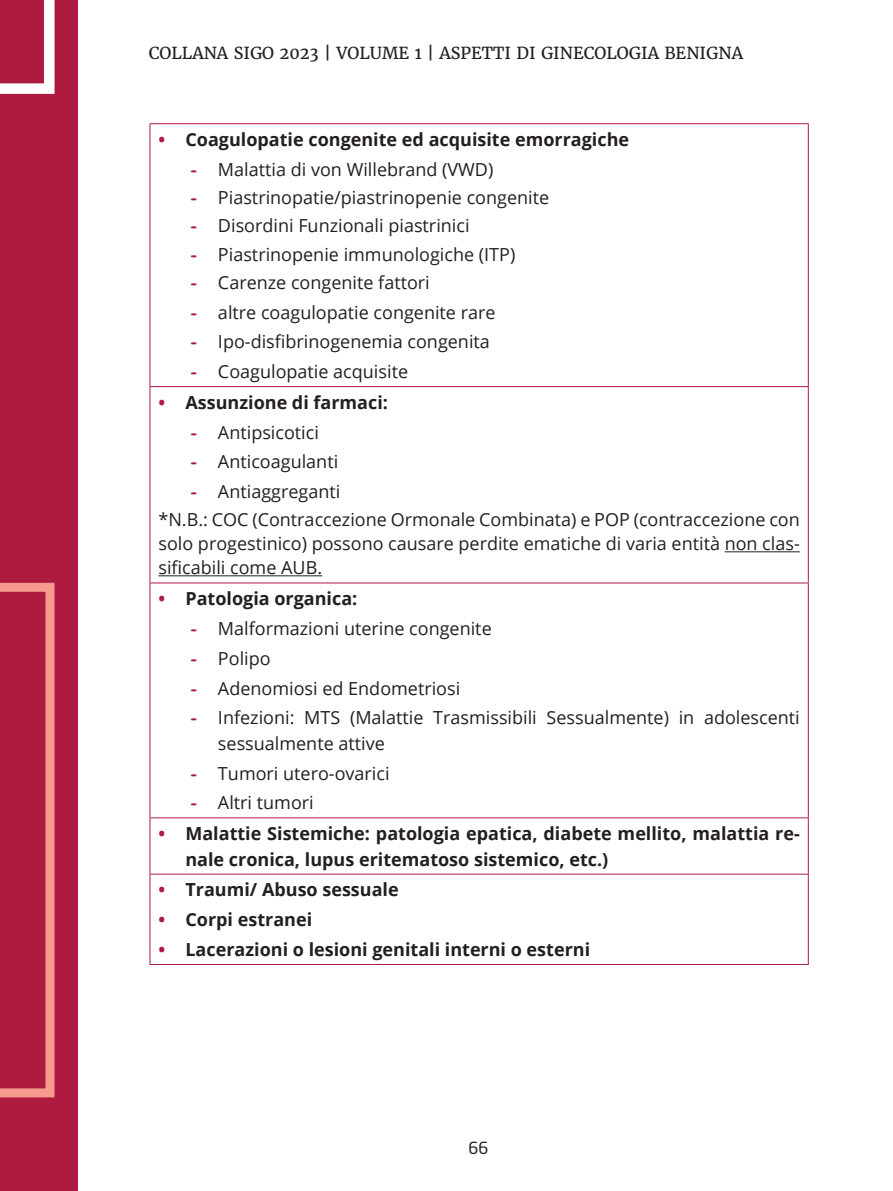
<style>
.page{position:relative;width:893px;height:1191px;background:#fff}
.page>*{position:absolute;margin:0;border:0;box-sizing:border-box;transform-origin:0 0}
.Testo_tabella{font:18px/24px "Open Sans";color:#231f20;text-align:justify}
.t1{font:700 18px/25.5px "Open Sans";color:#231f20}
.t2{font:16.5px "Merriweather";color:#231f20}
.t3{font:16.5px "Neo Sans W1 G";color:#231f20}
.s1{color:#ae1b41}
.s2{font-family:"Arial Rounded MT Bold";color:#ae1b41}
</style>
<div class="page">
<div style="left:0;top:0;width:78px;height:1191px;background:#ae1b41"></div>
<svg style="left:0;top:583px;width:55px;height:514px"></svg>
<svg style="left:0;top:0;width:55px;height:94px"></svg>
<hr style="left:150px;top:123px;width:659px;height:1px;background:#ae1b41">
<hr style="left:150px;top:386px;width:659px;height:1px;background:#ae1b41">
<hr style="left:150px;top:582px;width:659px;height:1px;background:#ae1b41">
<hr style="left:150px;top:817px;width:659px;height:1px;background:#ae1b41">
<hr style="left:150px;top:873px;width:659px;height:1px;background:#ae1b41">
<hr style="left:150px;top:124px;width:1px;height:262px;background:#ae1b41">
<hr style="left:808px;top:124px;width:1px;height:262px;background:#ae1b41">
<hr style="left:150px;top:387px;width:1px;height:195px;background:#ae1b41">
<hr style="left:808px;top:387px;width:1px;height:195px;background:#ae1b41">
<hr style="left:150px;top:583px;width:1px;height:234px;background:#ae1b41">
<hr style="left:808px;top:583px;width:1px;height:234px;background:#ae1b41">
<hr style="left:150px;top:818px;width:1px;height:55px;background:#ae1b41">
<hr style="left:808px;top:818px;width:1px;height:55px;background:#ae1b41">
<hr style="left:150px;top:874px;width:1px;height:90px;background:#ae1b41">
<hr style="left:808px;top:874px;width:1px;height:90px;background:#ae1b41">
<hr style="left:150px;top:964px;width:659px;height:1px;background:#ae1b41">
<hr style="left:725px;top:551px;width:75px;height:1px;background:#231f20">
<hr style="left:158px;top:575px;width:164px;height:1px;background:#231f20">
<p class="t2" style="left:149px;top:43px;width:596px">COLLANA SIGO 2023 | VOLUME 1 | ASPETTI DI GINECOLOGIA BENIGNA</p>
<p class="t1" style="left:158px;top:126px;width:472px"><span class="s1">•</span> Coagulopatie congenite ed acquisite emorragiche</p>
<p class="Testo_tabella" style="left:191px;top:157px;width:304px"><span class="s2">-</span> Malattia di von Willebrand (VWD)</p>
<p class="Testo_tabella" style="left:191px;top:185px;width:360px"><span class="s2">-</span> Piastrinopatie/piastrinopenie congenite</p>
<p class="Testo_tabella" style="left:191px;top:213px;width:280px"><span class="s2">-</span> Disordini Funzionali piastrinici</p>
<p class="Testo_tabella" style="left:191px;top:241px;width:326px"><span class="s2">-</span> Piastrinopenie immunologiche (ITP)</p>
<p class="Testo_tabella" style="left:191px;top:270px;width:240px"><span class="s2">-</span> Carenze congenite fattori</p>
<p class="Testo_tabella" style="left:191px;top:299px;width:306px"><span class="s2">-</span> altre coagulopatie congenite rare</p>
<p class="Testo_tabella" style="left:191px;top:329px;width:300px"><span class="s2">-</span> Ipo-disfibrinogenemia congenita</p>
<p class="Testo_tabella" style="left:191px;top:359px;width:219px"><span class="s2">-</span> Coagulopatie acquisite</p>
<p class="t1" style="left:158px;top:389px;width:231px"><span class="s1">•</span> Assunzione di farmaci:</p>
<p class="Testo_tabella" style="left:191px;top:420px;width:129px"><span class="s2">-</span> Antipsicotici</p>
<p class="Testo_tabella" style="left:191px;top:449px;width:149px"><span class="s2">-</span> Anticoagulanti</p>
<p class="Testo_tabella" style="left:191px;top:479px;width:151px"><span class="s2">-</span> Antiaggreganti</p>
<p class="Testo_tabella" style="left:158px;top:507px;width:643px">*N.B.: COC (Contraccezione Ormonale Combinata) e POP (contraccezione con solo progestinico) possono causare perdite ematiche di varia entità non clas&shy;sificabili come AUB.</p>
<p class="t1" style="left:158px;top:585px;width:200px"><span class="s1">•</span> Patologia organica:</p>
<p class="Testo_tabella" style="left:191px;top:616px;width:302px"><span class="s2">-</span> Malformazioni uterine congenite</p>
<p class="Testo_tabella" style="left:191px;top:646px;width:81px"><span class="s2">-</span> Polipo</p>
<p class="Testo_tabella" style="left:191px;top:675px;width:271px"><span class="s2">-</span> Adenomiosi ed Endometriosi</p>
<p class="Testo_tabella" style="left:218px;top:704px;width:583px;line-height:25.5px;text-indent:-27px"><span class="s2">-</span> Infezioni: MTS (Malattie Trasmissibili Sessualmente) in adolescenti sessualmente attive</p>
<p class="Testo_tabella" style="left:191px;top:760px;width:200px"><span class="s2">-</span> Tumori utero-ovarici</p>
<p class="Testo_tabella" style="left:191px;top:790px;width:124px"><span class="s2">-</span> Altri tumori</p>
<p class="t1" style="left:185px;top:820px;width:616px;text-indent:-27px"><span class="s1">•</span> Malattie Sistemiche: patologia epatica, diabete mellito, malattia re&shy;nale cronica, lupus eritematoso sistemico, etc.)</p>
<p class="t1" style="left:158px;top:876px;width:242px"><span class="s1">•</span> Traumi/ Abuso sessuale</p>
<p class="t1" style="left:158px;top:906px;width:155px"><span class="s1">•</span> Corpi estranei</p>
<p class="t1" style="left:158px;top:936px;width:433px"><span class="s1">•</span> Lacerazioni o lesioni genitali interni o esterni</p>
<p class="t3" style="left:468px;top:1138px;width:21px">66</p>
</div>
